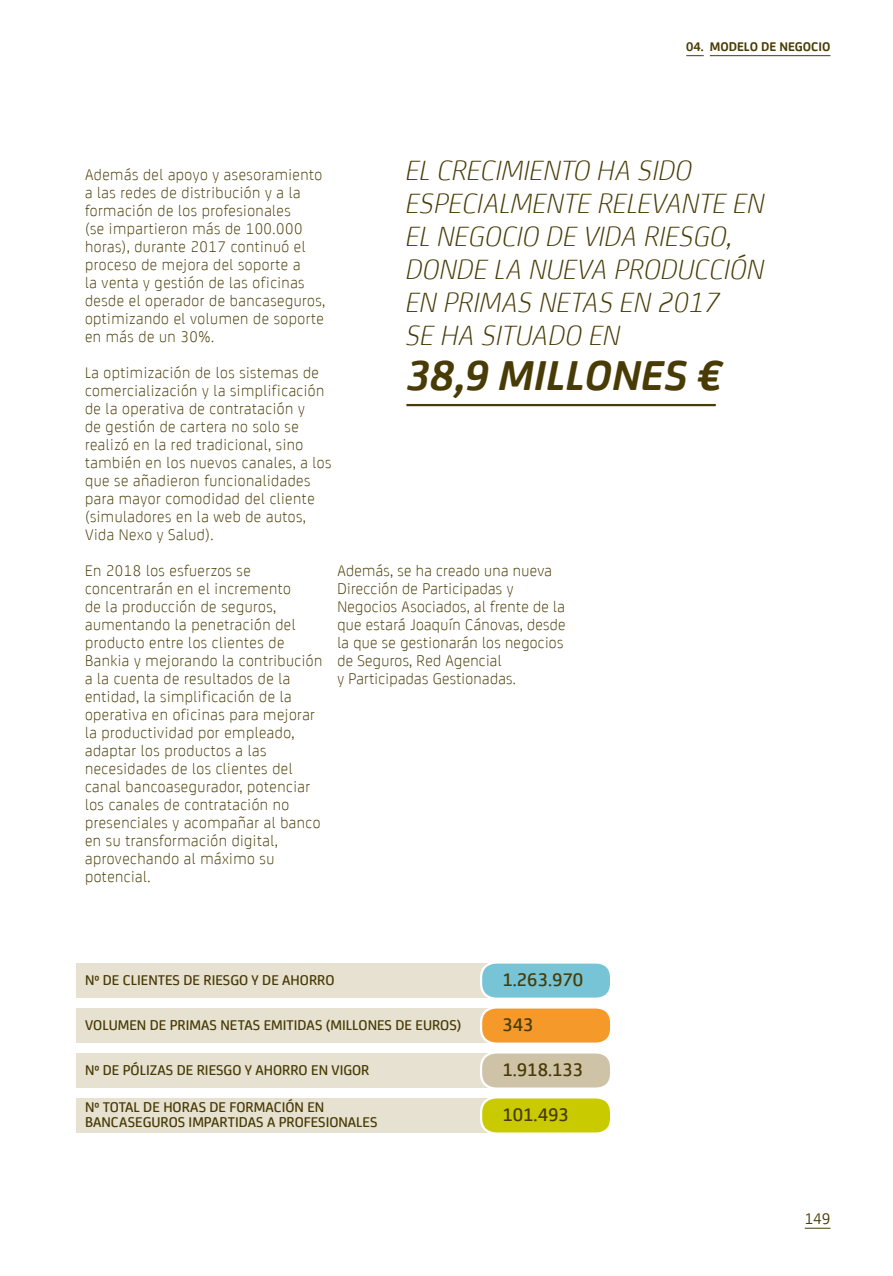
<style>
.page{position:relative;width:893px;height:1276px;background:#fff}
.page>*{position:absolute;margin:0;border:0;box-sizing:border-box;transform-origin:0 0}
.t1{font:italic 700 45px "Bankia";color:#483b05}
.t2{font:italic 300 30px/33px "Bankia";color:#483b05}
.t3{font:500 19.65px "Bankia";color:#483b05}
.t4{font:300 16.5px/18px "Bankia";letter-spacing:.03em;color:#483b05}
.t5{font:16.5px "Bankia";color:#483b05}
.t6{font:500 15.15px/15.1px "Bankia";color:#483b05}
.t7{font:700 13.5px "Bankia";color:#483b05}
</style>
<div class="page">
<svg style="left:686px;top:55px;width:18px;height:1px"></svg>
<hr style="left:710px;top:55px;width:120px;height:1px;background:#483b05">
<svg style="left:805px;top:1227px;width:25px;height:1px"></svg>
<hr style="left:406px;top:404px;width:310px;height:2px;background:#483b05">
<div style="left:77px;top:963px;width:519px;height:35px;background:#e7e1d1"></div>
<div style="left:77px;top:1008px;width:519px;height:34px;background:#e7e1d1"></div>
<div style="left:77px;top:1053px;width:519px;height:34px;background:#e7e1d1"></div>
<div style="left:77px;top:1098px;width:519px;height:34px;background:#e7e1d1"></div>
<svg style="left:479px;top:963px;width:131px;height:170px"></svg>
<p class="t7" style="left:686px;top:37px;width:146px">04. MODELO DE NEGOCIO</p>
<h2 class="t2" style="left:406px;top:152px;width:360px">EL CRECIMIENTO HA SIDO<br>ESPECIALMENTE RELEVANTE EN<br>EL NEGOCIO DE VIDA RIESGO,<br>DONDE LA NUEVA PRODUCCIÓN<br>EN PRIMAS NETAS EN 2017<br>SE HA SITUADO EN</h2>
<h1 class="t1" style="left:406px;top:341px;width:317px">38,9 MILLONES €</h1>
<p class="t4" style="left:85px;top:164px;width:242px">Además del apoyo y asesoramiento a las redes de distribución y a la formación de los profesionales<br>(se impartieron más de 100.000 horas), durante 2017 continuó el proceso de mejora del soporte a<br>la venta y gestión de las oficinas desde el operador de bancaseguros, optimizando el volumen de soporte en más de un 30%.</p>
<p class="t4" style="left:85px;top:363px;width:248px">La optimización de los sistemas de comercialización y la simplificación de la operativa de contratación y<br>de gestión de cartera no solo se realizó en la red tradicional, sino también en los nuevos canales, a los que se añadieron funcionalidades para mayor comodidad del cliente (simuladores en la web de autos,<br>Vida Nexo y Salud).</p>
<p class="t4" style="left:85px;top:561px;width:239px">En 2018 los esfuerzos se concentrarán en el incremento<br>de la producción de seguros, aumentando la penetración del producto entre los clientes de<br>Bankia y mejorando la contribución a la cuenta de resultados de la entidad, la simplificación de la operativa en oficinas para mejorar la productividad por empleado, adaptar los productos a las necesidades de los clientes del canal bancoasegurador, potenciar los canales de contratación no presenciales y acompañar al banco en su transformación digital, aprovechando al máximo su potencial.</p>
<p class="t4" style="left:337px;top:561px;width:230px">Además, se ha creado una nueva<br>Dirección de Participadas y<br>Negocios Asociados, al frente de la que estará Joaquín Cánovas, desde la que se gestionarán los negocios de Seguros, Red Agencial<br>y Participadas Gestionadas.</p>
<p class="t6" style="left:85px;top:972px;width:251px">Nº DE CLIENTES DE RIESGO Y DE AHORRO</p>
<p class="t6" style="left:85px;top:1016px;width:378px">VOLUMEN DE PRIMAS NETAS EMITIDAS (MILLONES DE EUROS)</p>
<p class="t6" style="left:85px;top:1061px;width:286px">Nº DE PÓLIZAS DE RIESGO Y AHORRO EN VIGOR</p>
<p class="t6" style="left:85px;top:1098px;width:294px">Nº TOTAL DE HORAS DE FORMACIÓN EN<br>BANCASEGUROS IMPARTIDAS A PROFESIONALES</p>
<p class="t3" style="left:502px;top:965px;width:82px">1.263.970</p>
<p class="t3" style="left:502px;top:1010px;width:33px">343</p>
<p class="t3" style="left:502px;top:1055px;width:82px">1.918.133</p>
<p class="t3" style="left:502px;top:1100px;width:68px">101.493</p>
<p class="t5" style="left:805px;top:1206px;width:27px">149</p>
</div>
